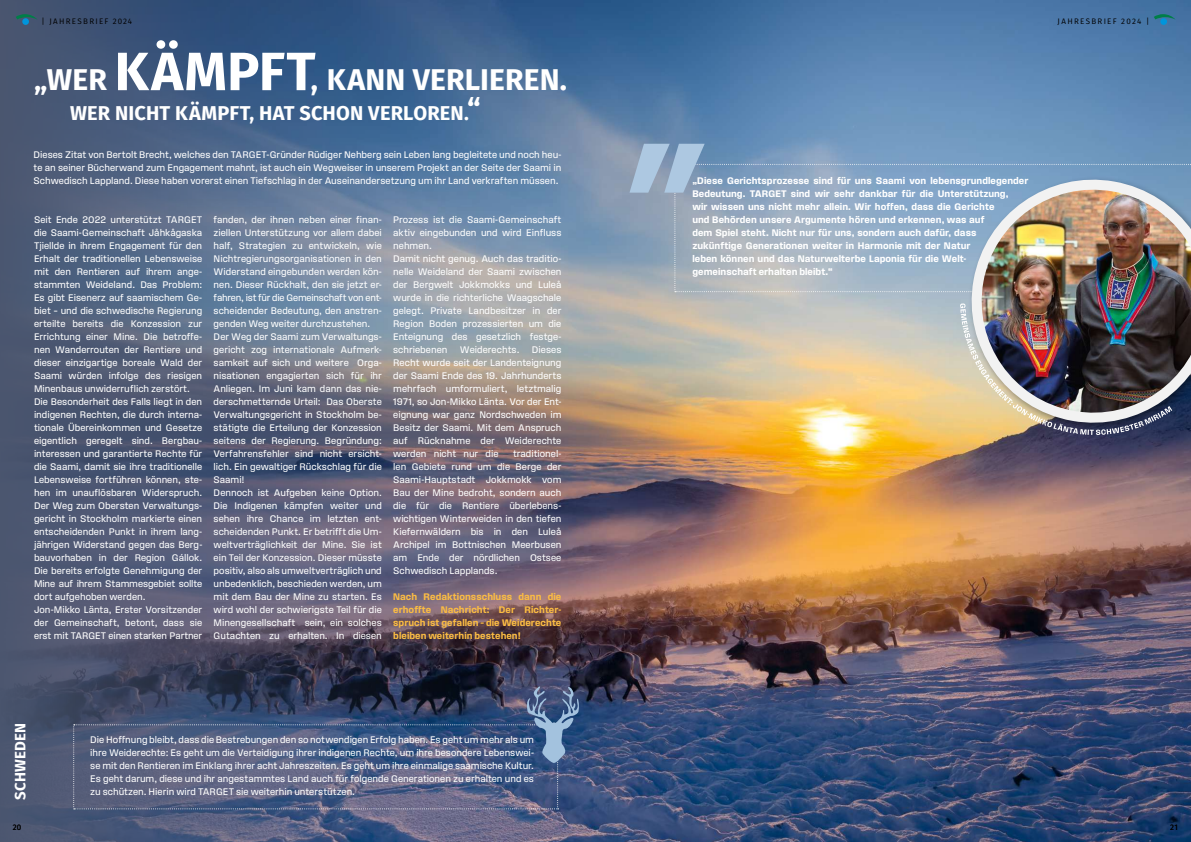
<style>
.page{position:relative;width:1191px;height:842px;background:#fff}
.page>*{position:absolute;margin:0;border:0;box-sizing:border-box;transform-origin:0 0}
.t1{font:700 30px "Fira Sans";letter-spacing:.005em;color:#fff}
.t2{font:700 20px "Fira Sans";letter-spacing:.01em;color:#fff}
.t3{font:700 15px "Fira Sans";letter-spacing:.01em;color:#fff}
.t4{font:10px/13px "Field Gothic No.62";color:#fff}
.t5{font:10px/13px "Field Gothic No.64 Demi";letter-spacing:.005em;color:#fff}
.t6{font:10px/13px "Field Gothic No.64 Demi";letter-spacing:.005em;color:#fbbc43;text-align:justify}
.t7{font:8px "Fira Sans";letter-spacing:.16em;color:#000}
.s1{font-size:54px}
.s2{font-size:30px}
</style>
<div class="page">
<img style="left:580px;top:0;width:611px;height:842px">
<svg style="left:0;top:0;width:580px;height:842px;background:#596580"></svg>
<svg style="left:16px;top:14px;width:22px;height:6px"></svg>
<div style="left:22px;top:18px;width:7px;height:7px;background:#0095db;border-radius:50%"></div>
<svg style="left:1153px;top:14px;width:22px;height:6px"></svg>
<div style="left:1160px;top:18px;width:7px;height:7px;background:#0095db;border-radius:50%"></div>
<svg style="left:73px;top:686px;width:506px;height:123px;background:#49577a"></svg>
<img style="left:955px;top:292px;width:236px;height:135px">
<img style="left:629px;top:144px;width:562px;height:148px">
<img style="left:960px;top:303px;width:212px;height:132px">
<p class="t7" style="left:42px;top:15px;width:92px">| JAHRESBRIEF 2024</p>
<p class="t7" style="left:1057px;top:15px;width:93px">JAHRESBRIEF 2024 |</p>
<h1 class="t1" style="left:34px;top:55px;width:534px">„WER <span class="s1">KÄMPFT</span>, KANN VERLIEREN.</h1>
<h2 class="t2" style="left:70px;top:96px;width:412px">WER NICHT KÄMPFT, HAT SCHON VERLOREN.<span class="s2">“</span></h2>
<p class="t4" style="left:34px;top:148px;width:529px;text-align:justify">Dieses Zitat von Bertolt Brecht, welches den TARGET-Gründer Rüdiger Nehberg sein Leben lang begleitete und noch heu&shy;te an seiner Bücherwand zum Engagement mahnt, ist auch ein Wegweiser in unserem Projekt an der Seite der Saami in Schwedisch Lappland. Diese haben vorerst einen Tiefschlag in der Auseinandersetzung um ihr Land verkraften müssen.</p>
<p class="t4" style="left:34px;top:213px;width:170px">Seit Ende 2022 unterstützt TARGET die Saami-Gemeinschaft Jåhkågaska Tjiellde in ihrem Engagement für den Erhalt der traditionellen Lebensweise mit den Rentieren auf ihrem ange&shy;stammten Weideland. Das Problem:<br>Es gibt Eisenerz auf saamischem Ge&shy;biet – und die schwedische Regierung erteilte bereits die Konzession zur Errichtung einer Mine. Die betroffe&shy;nen Wanderrouten der Rentiere und dieser einzigartige boreale Wald der Saami würden infolge des riesigen Minenbaus unwiderruflich zerstört.<br>Die Besonderheit des Falls liegt in den indigenen Rechten, die durch interna&shy;tionale Übereinkommen und Gesetze eigentlich geregelt sind. Bergbau&shy;interessen und garantierte Rechte für die Saami, damit sie ihre traditionelle Lebensweise fortführen können, ste&shy;hen im unauflösbaren Widerspruch.<br>Der Weg zum Obersten Verwaltungs&shy;gericht in Stockholm markierte einen entscheidenden Punkt in ihrem lang&shy;jährigen Widerstand gegen das Berg&shy;bauvorhaben in der Region Gállok.<br>Die bereits erfolgte Genehmigung der Mine auf ihrem Stammesgebiet sollte dort aufgehoben werden.<br>Jon-Mikko Länta, Erster Vorsitzender der Gemeinschaft, betont, dass sie erst mit TARGET einen starken Partner</p>
<p class="t4" style="left:214px;top:213px;width:170px">fanden, der ihnen neben einer finan&shy;ziellen Unterstützung vor allem dabei half, Strategien zu entwickeln, wie Nichtregierungsorganisationen in den Widerstand eingebunden werden kön&shy;nen. Dieser Rückhalt, den sie jetzt er&shy;fahren, ist für die Gemeinschaft von ent&shy;scheidender Bedeutung, den anstren&shy;genden Weg weiter durchzustehen.<br>Der Weg der Saami zum Verwaltungs&shy;gericht zog internationale Aufmerk&shy;samkeit auf sich und weitere Orga&shy;nisationen engagierten sich für ihr Anliegen. Im Juni kam dann das nie&shy;derschmetternde Urteil: Das Oberste Verwaltungsgericht in Stockholm be&shy;stätigte die Erteilung der Konzession seitens der Regierung. Begründung:<br>Verfahrensfehler sind nicht ersicht&shy;lich. Ein gewaltiger Rückschlag für die Saami!<br>Dennoch ist Aufgeben keine Option.<br>Die Indigenen kämpfen weiter und sehen ihre Chance im letzten ent&shy;scheidenden Punkt. Er betrifft die Um&shy;weltverträglichkeit der Mine. Sie ist ein Teil der Konzession. Dieser müsste positiv, also als umweltverträglich und unbedenklich, beschieden werden, um mit dem Bau der Mine zu starten. Es wird wohl der schwierigste Teil für die Minengesellschaft sein, ein solches Gutachten zu erhalten. In diesen</p>
<p class="t4" style="left:393px;top:213px;width:170px">Prozess ist die Saami-Gemeinschaft aktiv eingebunden und wird Einfluss nehmen.<br>Damit nicht genug. Auch das traditio&shy;nelle Weideland der Saami zwischen der Bergwelt Jokkmokks und Luleå wurde in die richterliche Waagschale gelegt. Private Landbesitzer in der Region Boden prozessierten um die Enteignung des gesetzlich festge&shy;schriebenen Weiderechts. Dieses Recht wurde seit der Landenteignung der Saami Ende des 19. Jahrhunderts mehrfach umformuliert, letztmalig 1971, so Jon-Mikko Länta. Vor der Ent&shy;eignung war ganz Nordschweden im Besitz der Saami. Mit dem Anspruch auf Rücknahme der Weiderechte werden nicht nur die</p>
<p class="t4" style="left:393px;top:447px;width:170px;text-align:justify;text-indent:120px">traditionel&shy;len Gebiete rund um die Berge der Saami-Hauptstadt Jokkmokk vom Bau der Mine bedroht, sondern auch die für die Rentiere überlebens&shy;wichtigen Winterweiden in den tiefen Kiefernwäldern bis in den Luleå Archipel im Bottnischen Meerbusen am Ende der nördlichen Ostsee Schwedisch Lapplands.</p>
<p class="t6" style="left:393px;top:590px;width:170px">Nach Redaktionsschluss dann die erhoffte Nachricht: Der Richter&shy;spruch ist gefallen – die Weiderechte bleiben weiterhin bestehen!</p>
<p class="t5" style="left:692px;top:174px;width:337px">„Diese Gerichtsprozesse sind für uns Saami von lebensgrundlegender Bedeutung. TARGET sind wir sehr dankbar für die Unterstützung,<br>wir wissen uns nicht mehr allein. Wir hoffen, dass die Gerichte<br>und Behörden unsere Argumente hören und erkennen, was auf<br>dem Spiel steht. Nicht nur für uns, sondern auch dafür, dass zukünftige Generationen weiter in Harmonie mit der Natur<br>leben können und das Naturwelterbe Laponia für die Welt&shy;gemeinschaft erhalten bleibt.“</p>
<h3 class="t3" style="left:8px;top:800px;width:78px;rotate:-90deg">SCHWEDEN</h3>
<p class="t7" style="left:13px;top:821px;width:10px">20</p>
<p class="t4" style="left:90px;top:733px;width:445px;text-align:justify">Die Hoffnung bleibt, dass die Bestrebungen den so notwendigen Erfolg haben. Es geht um mehr als um ihre Weiderechte: Es geht um die Verteidigung ihrer indigenen Rechte, um ihre besondere Lebenswei&shy;se mit den Rentieren im Einklang ihrer acht Jahreszeiten. Es geht um ihre einmalige saamische Kultur.<br>Es geht darum, diese und ihr angestammtes Land auch für folgende Generationen zu erhalten und es zu schützen. Hierin wird TARGET sie weiterhin unterstützen.</p>
<p class="t7" style="left:1170px;top:821px;width:9px">21</p>
</div>
